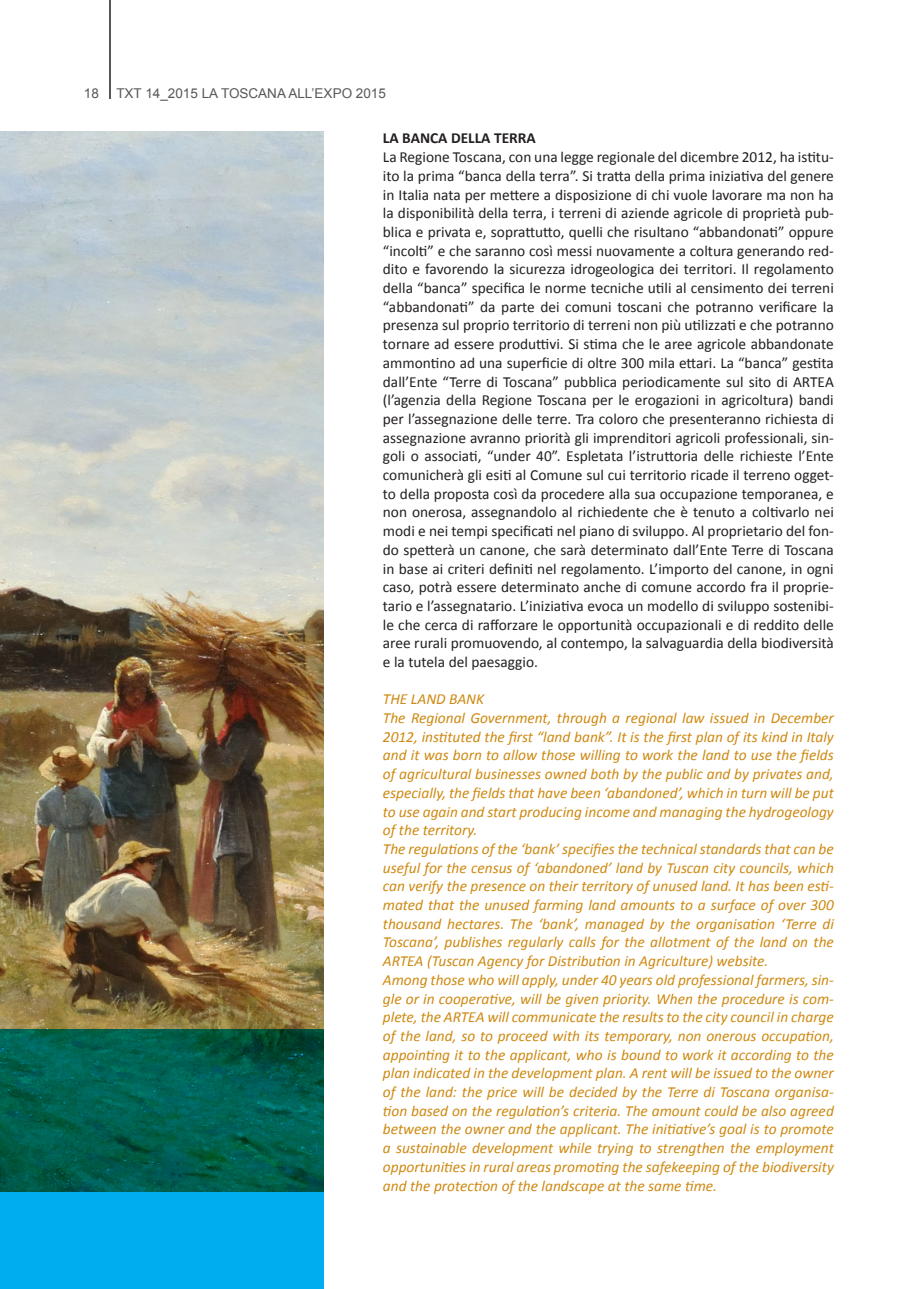
<style>
.page{position:relative;width:919px;height:1289px;background:#fff}
.page>*{position:absolute;margin:0;border:0;box-sizing:border-box;transform-origin:0 0}
.t1{font:15.3px/18.8px "Calibri";color:#231f20;text-align:justify}
.t2{font:italic 15.3px/18.8px "Calibri";color:#ce8911;text-align:justify}
.t3{font:700 15.3px "Calibri";color:#231f20}
.t4{font:13.5px "Arial";color:#57585a}
</style>
<div class="page">
<hr style="left:110px;top:0;width:1px;height:98px;background:#57585a">
<img style="left:0;top:132px;width:323px;height:897px">
<svg style="left:0;top:1029px;width:323px;height:259px"></svg>
<p class="t4" style="left:84px;top:84px;width:17px">18</p>
<p class="t4" style="left:116px;top:84px;width:271px">TXT 14_2015 LA TOSCANA ALL’EXPO 2015</p>
<p class="t3" style="left:383px;top:128px;width:154px">LA BANCA DELLA TERRA</p>
<p class="t1" style="left:383px;top:148px;width:452px">La Regione Toscana, con una legge regionale del dicembre 2012, ha istitu&shy;ito la prima “banca della terra”. Si tratta della prima iniziativa del genere in Italia nata per mettere a disposizione di chi vuole lavorare ma non ha la disponibilità della terra, i terreni di aziende agricole di proprietà pub&shy;blica e privata e, soprattutto, quelli che risultano “abbandonati” oppure “incolti” e che saranno così messi nuovamente a coltura generando red&shy;dito e favorendo la sicurezza idrogeologica dei territori. Il regolamento della “banca” specifica le norme tecniche utili al censimento dei terreni “abbandonati” da parte dei comuni toscani che potranno verificare la presenza sul proprio territorio di terreni non più utilizzati e che potranno tornare ad essere produttivi. Si stima che le aree agricole abbandonate ammontino ad una superficie di oltre 300 mila ettari. La “banca” gestita dall’Ente “Terre di Toscana” pubblica periodicamente sul sito di ARTEA (l’agenzia della Regione Toscana per le erogazioni in agricoltura) bandi per l’assegnazione delle terre. Tra coloro che presenteranno richiesta di assegnazione avranno priorità gli imprenditori agricoli professionali, sin&shy;goli o associati, “under 40”. Espletata l’istruttoria delle richieste l’Ente comunicherà gli esiti al Comune sul cui territorio ricade il terreno ogget&shy;to della proposta così da procedere alla sua occupazione temporanea, e non onerosa, assegnandolo al richiedente che è tenuto a coltivarlo nei modi e nei tempi specificati nel piano di sviluppo. Al proprietario del fon&shy;do spetterà un canone, che sarà determinato dall’Ente Terre di Toscana in base ai criteri definiti nel regolamento. L’importo del canone, in ogni caso, potrà essere determinato anche di comune accordo fra il proprie&shy;tario e l’assegnatario. L’iniziativa evoca un modello di sviluppo sostenibi&shy;le che cerca di rafforzare le opportunità occupazionali e di reddito delle aree rurali promuovendo, al contempo, la salvaguardia della biodiversità e la tutela del paesaggio.</p>
<p class="t2" style="left:383px;top:689px;width:103px">THE LAND BANK</p>
<p class="t2" style="left:383px;top:708px;width:452px">The Regional Government, through a regional law issued in December 2012, instituted the first “land bank”. It is the first plan of its kind in Italy and it was born to allow those willing to work the land to use the fields of agricultural businesses owned both by the public and by privates and, especially, the fields that have been ‘abandoned’, which in turn will be put to use again and start producing income and managing the hydrogeology of the territory.</p>
<p class="t2" style="left:383px;top:839px;width:452px">The regulations of the ‘bank’ specifies the technical standards that can be useful for the census of ‘abandoned’ land by Tuscan city councils, which can verify the presence on their territory of unused land. It has been esti&shy;mated that the unused farming land amounts to a surface of over 300 thousand hectares. The ‘bank’, managed by the organisation ‘Terre di Toscana’, publishes regularly calls for the allotment of the land on the ARTEA (Tuscan Agency for Distribution in Agriculture) website.</p>
<p class="t2" style="left:383px;top:969px;width:452px">Among those who will apply, under 40 years old professional farmers, sin&shy;gle or in cooperative, will be given priority. When the procedure is com&shy;plete, the ARTEA will communicate the results to the city council in charge of the land, so to proceed with its temporary, non onerous occupation, appointing it to the applicant, who is bound to work it according to the plan indicated in the development plan. A rent will be issued to the owner of the land: the price will be decided by the Terre di Toscana organisa&shy;tion based on the regulation’s criteria. The amount could be also agreed between the owner and the applicant. The initiative’s goal is to promote a sustainable development while trying to strengthen the employment opportunities in rural areas promoting the safekeeping of the biodiversity and the protection of the landscape at the same time.</p>
</div>
